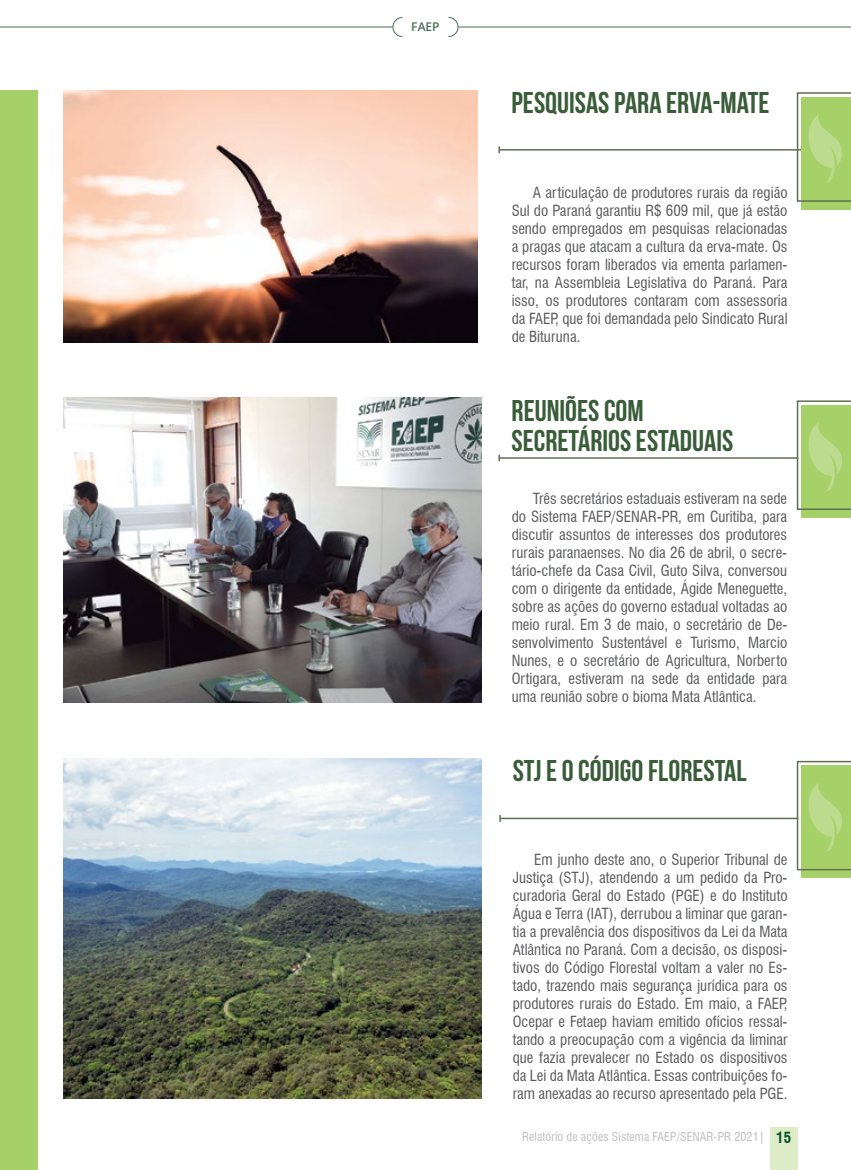
<style>
.page{position:relative;width:851px;height:1170px;background:#fff}
.page>*{position:absolute;margin:0;border:0;box-sizing:border-box;transform-origin:0 0}
.t1{font:30px/30px "Bebas Neue";color:#395c39}
.t2{font:condensed 15px/18px "Swiss 721 BT";color:#58595b;text-align:justify}
.t3{font:condensed 12px "Swiss 721 BT";letter-spacing:.01em;color:#bcbec0}
.t4{font:600 12px "Open Sans";color:#477154}
.s1{font-weight:700;font-size:15px;color:#00522a}
</style>
<div class="page">
<hr style="left:458px;top:27px;width:392px;height:1px;background:#477154">
<svg style="left:448px;top:17px;width:10px;height:20px"></svg>
<svg style="left:392px;top:17px;width:11px;height:20px"></svg>
<hr style="left:0;top:27px;width:392px;height:1px;background:#477154">
<div style="left:0;top:90px;width:38px;height:1079px;background:#a6d169"></div>
<div style="left:770px;top:1127px;width:27px;height:42px;background:#ddecc7"></div>
<img style="left:64px;top:397px;width:418px;height:305px">
<hr style="left:499px;top:149px;width:327px;height:2px;background:#5e7050">
<svg style="left:498px;top:146px;width:2px;height:7px"></svg>
<div style="left:801px;top:97px;width:49px;height:113px;background:#a6d169"></div>
<svg style="left:796px;top:92px;width:54px;height:110px"></svg>
<hr style="left:499px;top:457px;width:299px;height:1px;background:#5e7050">
<svg style="left:498px;top:454px;width:2px;height:7px"></svg>
<div style="left:801px;top:405px;width:49px;height:113px;background:#a6d169"></div>
<svg style="left:796px;top:400px;width:54px;height:110px"></svg>
<img style="left:64px;top:90px;width:413px;height:252px">
<hr style="left:500px;top:817px;width:298px;height:2px;background:#5e7050">
<div style="left:801px;top:765px;width:49px;height:113px;background:#a6d169"></div>
<svg style="left:796px;top:760px;width:54px;height:110px"></svg>
<img style="left:64px;top:758px;width:417px;height:340px">
<p class="t4" style="left:411px;top:19px;width:30px">FAEP</p>
<h1 class="t1" style="left:511px;top:87px;width:259px">PESQUISAS PARA ERVA-MATE</h1>
<p class="t2" style="left:511px;top:184px;width:277px;text-indent:21px">A articulação de produtores rurais da região Sul do Paraná garantiu R$ 609 mil, que já estão sendo empregados em pesquisas relacionadas a pragas que atacam a cultura da erva-mate. Os recursos foram liberados via ementa parlamen&shy;tar, na Assembleia Legislativa do Paraná. Para isso, os produtores contaram com assessoria da FAEP, que foi demandada pelo Sindicato Rural de Bituruna.</p>
<h1 class="t1" style="left:511px;top:395px;width:223px">REUNIÕES COM<br>SECRETÁRIOS ESTADUAIS</h1>
<p class="t2" style="left:511px;top:490px;width:277px;text-indent:21px">Três secretários estaduais estiveram na sede do Sistema FAEP/SENAR-PR, em Curitiba, para discutir assuntos de interesses dos produtores rurais paranaenses. No dia 26 de abril, o secre&shy;tário-chefe da Casa Civil, Guto Silva, conversou com o dirigente da entidade, Ágide Meneguette, sobre as ações do governo estadual voltadas ao meio rural. Em 3 de maio, o secretário de De&shy;senvolvimento Sustentável e Turismo, Marcio Nunes, e o secretário de Agricultura, Norberto Ortigara, estiveram na sede da entidade para uma reunião sobre o bioma Mata Atlântica.</p>
<h1 class="t1" style="left:512px;top:755px;width:235px">STJ E O CÓDIGO FLORESTAL</h1>
<p class="t2" style="left:512px;top:850px;width:276px;text-indent:21px">Em junho deste ano, o Superior Tribunal de Justiça (STJ), atendendo a um pedido da Pro&shy;curadoria Geral do Estado (PGE) e do Instituto Água e Terra (IAT), derrubou a liminar que garan&shy;tia a prevalência dos dispositivos da Lei da Mata Atlântica no Paraná. Com a decisão, os disposi&shy;tivos do Código Florestal voltam a valer no Es&shy;tado, trazendo mais segurança jurídica para os produtores rurais do Estado. Em maio, a FAEP, Ocepar e Fetaep haviam emitido ofícios ressal&shy;tando a preocupação com a vigência da liminar que fazia prevalecer no Estado os dispositivos da Lei da Mata Atlântica. Essas contribuições fo&shy;ram anexadas ao recurso apresentado pela PGE.</p>
<p class="t3" style="left:522px;top:1128px;width:270px">Relatório de ações Sistema FAEP/SENAR-PR 2021| <span class="s1">15</span></p>
</div>
